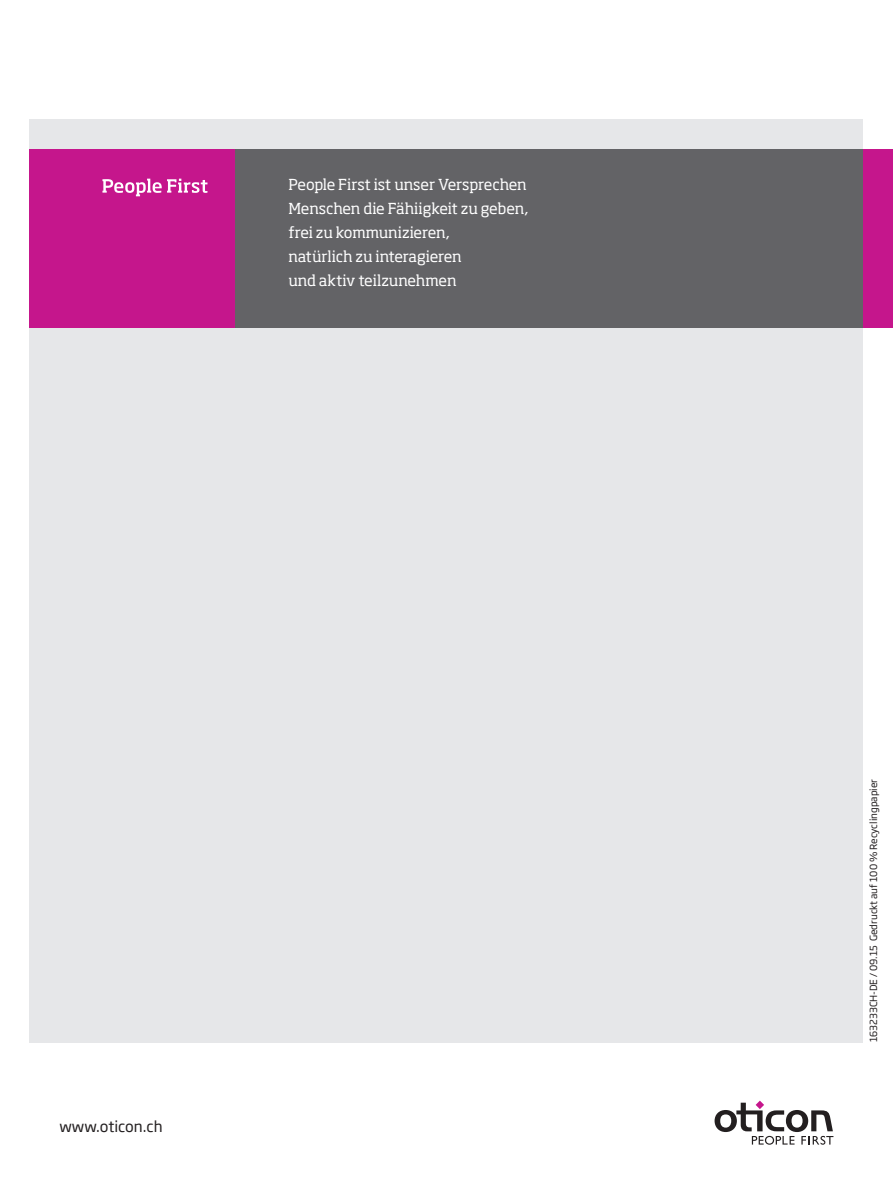
<style>
.page{position:relative;width:893px;height:1191px;background:#fff}
.page>*{position:absolute;margin:0;border:0;box-sizing:border-box;transform-origin:0 0}
.t1{font:15px/24px "Soho Pro";letter-spacing:-.005em;color:#fff}
.t2{font:15px "Soho Gothic Pro";color:#231f20}
.t3{font:9.75px "Soho Gothic Pro";color:#231f20}
</style>
<div class="page">
<div style="left:30px;top:119px;width:833px;height:923px;background:#e6e7e9"></div>
<svg style="left:715px;top:1100px;width:118px;height:44px"></svg>
<div style="left:863px;top:149px;width:30px;height:178px;background:#c5168c"></div>
<div style="left:30px;top:149px;width:208px;height:178px;background:#c5168c"></div>
<svg style="left:102px;top:179px;width:105px;height:17px"></svg>
<div style="left:235px;top:149px;width:628px;height:178px;background:#636366"></div>
<p class="t1" style="left:288px;top:172px;width:242px">People First ist unser Versprechen<br>Menschen die Fähiigkeit zu geben, frei zu kommunizieren,<br>natürlich zu interagieren<br>und aktiv teilzunehmen</p>
<p class="t2" style="left:60px;top:1114px;width:105px">www.oticon.ch</p>
<p class="t3" style="left:866px;top:1042px;width:264px;rotate:-90deg">163233CH-DE / 09.15 Gedruckt auf 100 % Recyclingpapier</p>
</div>
